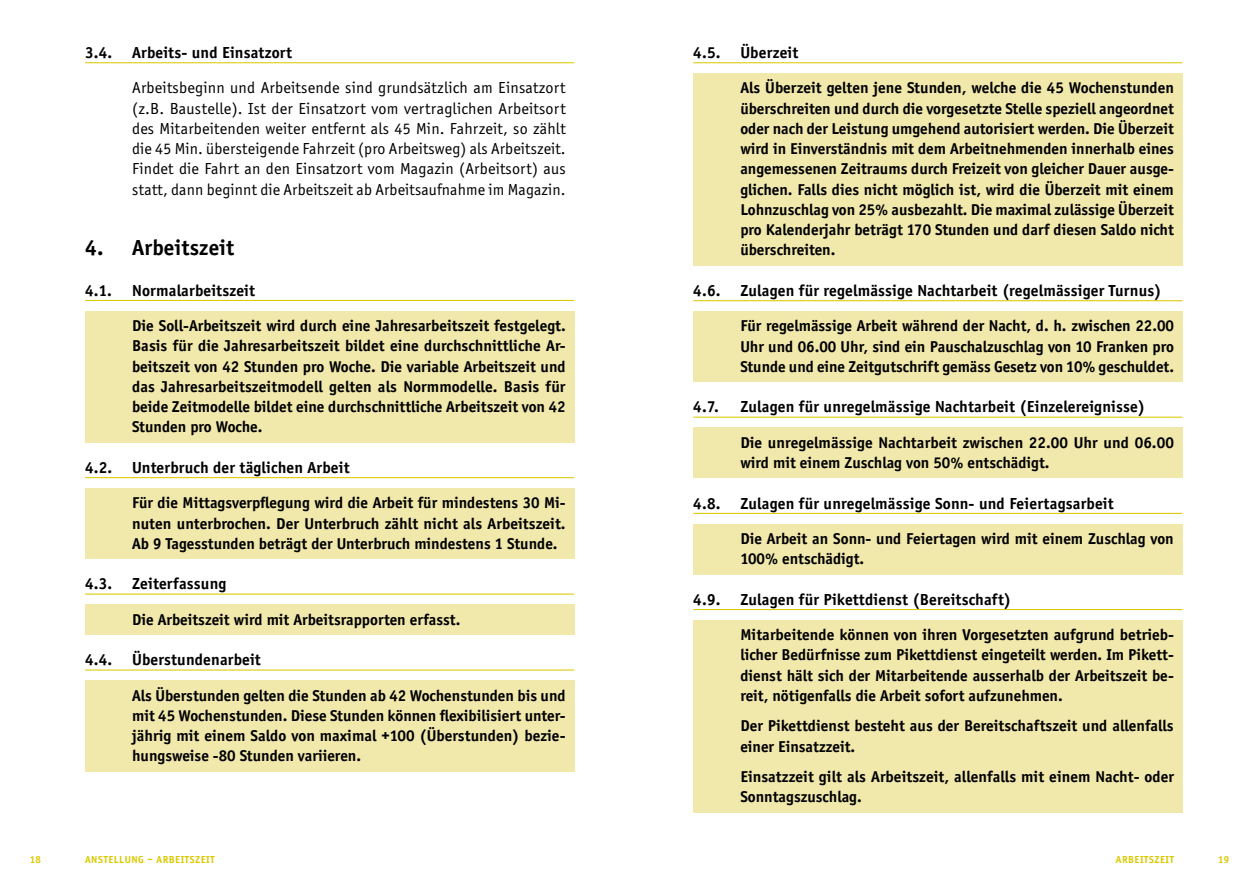
<style>
.page{position:relative;width:1259px;height:893px;background:#fff}
.page>*{position:absolute;margin:0;border:0;box-sizing:border-box;transform-origin:0 0}
.t1{font:700 22.5px "Officina Sans";letter-spacing:.01em;color:#000}
.t2{font:16.5px/20.2px "Officina Sans";letter-spacing:.01em;color:#000;text-align:justify}
.t3{font:700 16.5px "Officina Sans";letter-spacing:.01em;color:#000}
.t4{font:700 16.2px/20.2px "Officina Sans";color:#000;text-align:justify}
.t5{font:700 10.5px "Officina Sans";letter-spacing:.05em;color:#dbc900}
</style>
<div class="page">
<hr style="left:693px;top:62px;width:489px;height:1px;background:#dbc900">
<div style="left:693px;top:73px;width:489px;height:193px;background:#f1e8ab"></div>
<hr style="left:693px;top:300px;width:489px;height:1px;background:#dbc900">
<div style="left:693px;top:311px;width:489px;height:71px;background:#f1e8ab"></div>
<hr style="left:693px;top:417px;width:489px;height:1px;background:#dbc900">
<div style="left:693px;top:428px;width:489px;height:50px;background:#f1e8ab"></div>
<hr style="left:693px;top:513px;width:489px;height:1px;background:#dbc900">
<div style="left:693px;top:524px;width:489px;height:50px;background:#f1e8ab"></div>
<hr style="left:693px;top:609px;width:489px;height:1px;background:#dbc900">
<div style="left:693px;top:620px;width:489px;height:91px;background:#f1e8ab"></div>
<div style="left:693px;top:711px;width:489px;height:51px;background:#f1e8ab"></div>
<div style="left:693px;top:762px;width:489px;height:50px;background:#f1e8ab"></div>
<hr style="left:85px;top:62px;width:489px;height:1px;background:#dbc900">
<hr style="left:85px;top:300px;width:489px;height:1px;background:#dbc900">
<div style="left:85px;top:311px;width:489px;height:131px;background:#f1e8ab"></div>
<hr style="left:85px;top:477px;width:489px;height:1px;background:#dbc900">
<div style="left:85px;top:488px;width:489px;height:71px;background:#f1e8ab"></div>
<hr style="left:85px;top:594px;width:489px;height:1px;background:#dbc900">
<div style="left:85px;top:604px;width:489px;height:31px;background:#f1e8ab"></div>
<hr style="left:85px;top:669px;width:489px;height:2px;background:#dbc900">
<div style="left:85px;top:680px;width:489px;height:91px;background:#f1e8ab"></div>
<p class="t3" style="left:85px;top:43px;width:209px">3.4. Arbeits- und Einsatzort</p>
<p class="t2" style="left:132px;top:78px;width:435px">Arbeitsbeginn und Arbeitsende sind grundsätzlich am Einsatzort (z.B. Baustelle). Ist der Einsatzort vom vertraglichen Arbeitsort des Mitarbeitenden weiter entfernt als 45 Min. Fahrzeit, so zählt die 45 Min. übersteigende Fahrzeit (pro Arbeitsweg) als Arbeitszeit.<br>Findet die Fahrt an den Einsatzort vom Magazin (Arbeitsort) aus statt, dann beginnt die Arbeitszeit ab Arbeitsaufnahme im Magazin.</p>
<h1 class="t1" style="left:85px;top:234px;width:151px">4. Arbeitszeit</h1>
<p class="t3" style="left:85px;top:280px;width:172px">4.1. Normalarbeitszeit</p>
<p class="t4" style="left:132px;top:315px;width:435px">Die Soll-Arbeitszeit wird durch eine Jahresarbeitszeit festgelegt.<br>Basis für die Jahresarbeitszeit bildet eine durchschnittliche Ar&shy;beitszeit von 42 Stunden pro Woche. Die variable Arbeitszeit und das Jahresarbeitszeitmodell gelten als Normmodelle. Basis für beide Zeitmodelle bildet eine durchschnittliche Arbeitszeit von 42<br>Stunden pro Woche.</p>
<p class="t3" style="left:85px;top:457px;width:266px">4.2. Unterbruch der täglichen Arbeit</p>
<p class="t4" style="left:132px;top:493px;width:435px">Für die Mittagsverpflegung wird die Arbeit für mindestens 30 Mi&shy;nuten unterbrochen. Der Unterbruch zählt nicht als Arbeitszeit.<br>Ab 9 Tagesstunden beträgt der Unterbruch mindestens 1 Stunde.</p>
<p class="t3" style="left:85px;top:574px;width:143px">4.3. Zeiterfassung</p>
<p class="t4" style="left:132px;top:609px;width:330px">Die Arbeitszeit wird mit Arbeitsrapporten erfasst.</p>
<p class="t3" style="left:85px;top:650px;width:177px">4.4. Überstundenarbeit</p>
<p class="t4" style="left:132px;top:685px;width:435px">Als Überstunden gelten die Stunden ab 42 Wochenstunden bis und mit 45 Wochenstunden. Diese Stunden können flexibilisiert unter&shy;jährig mit einem Saldo von maximal +100 (Überstunden) bezie&shy;hungsweise -80 Stunden variieren.</p>
<p class="t3" style="left:693px;top:43px;width:107px">4.5. Überzeit</p>
<p class="t4" style="left:740px;top:78px;width:435px">Als Überzeit gelten jene Stunden, welche die 45 Wochenstunden überschreiten und durch die vorgesetzte Stelle speziell angeordnet oder nach der Leistung umgehend autorisiert werden. Die Überzeit wird in Einverständnis mit dem Arbeitnehmenden innerhalb eines angemessenen Zeitraums durch Freizeit von gleicher Dauer ausge&shy;glichen. Falls dies nicht möglich ist, wird die Überzeit mit einem Lohnzuschlag von 25% ausbezahlt. Die maximal zulässige Überzeit pro Kalenderjahr beträgt 170 Stunden und darf diesen Saldo nicht überschreiten.</p>
<p class="t3" style="left:693px;top:281px;width:470px">4.6. Zulagen für regelmässige Nachtarbeit (regelmässiger Turnus)</p>
<p class="t4" style="left:740px;top:316px;width:435px">Für regelmässige Arbeit während der Nacht, d. h. zwischen 22.00<br>Uhr und 06.00 Uhr, sind ein Pauschalzuschlag von 10 Franken pro Stunde und eine Zeitgutschrift gemäss Gesetz von 10% geschuldet.</p>
<p class="t3" style="left:693px;top:397px;width:27px">4.7.</p>
<p class="t3" style="left:740px;top:397px;width:406px">Zulagen für unregelmässige Nachtarbeit (Einzelereignisse)</p>
<p class="t4" style="left:740px;top:432px;width:435px">Die unregelmässige Nachtarbeit zwischen 22.00 Uhr und 06.00 wird mit einem Zuschlag von 50% entschädigt.</p>
<p class="t3" style="left:693px;top:493px;width:422px">4.8. Zulagen für unregelmässige Sonn- und Feiertagsarbeit</p>
<p class="t4" style="left:740px;top:528px;width:435px">Die Arbeit an Sonn- und Feiertagen wird mit einem Zuschlag von<br>100% entschädigt.</p>
<p class="t3" style="left:693px;top:589px;width:319px">4.9. Zulagen für Pikettdienst (Bereitschaft)</p>
<p class="t4" style="left:740px;top:625px;width:435px">Mitarbeitende können von ihren Vorgesetzten aufgrund betrieb&shy;licher Bedürfnisse zum Pikettdienst eingeteilt werden. Im Pikett&shy;dienst hält sich der Mitarbeitende ausserhalb der Arbeitszeit be&shy;reit, nötigenfalls die Arbeit sofort aufzunehmen.</p>
<p class="t4" style="left:740px;top:716px;width:435px">Der Pikettdienst besteht aus der Bereitschaftszeit und allenfalls einer Einsatzzeit.</p>
<p class="t4" style="left:740px;top:766px;width:435px">Einsatzzeit gilt als Arbeitszeit, allenfalls mit einem Nacht- oder<br>Sonntagszuschlag.</p>
<p class="t5" style="left:30px;top:853px;width:13px">18</p>
<p class="t5" style="left:85px;top:853px;width:131px">ANSTELLUNG – ARBEITSZEIT</p>
<p class="t5" style="left:1116px;top:853px;width:60px">ARBEITSZEIT</p>
<p class="t5" style="left:1218px;top:853px;width:13px">19</p>
</div>
